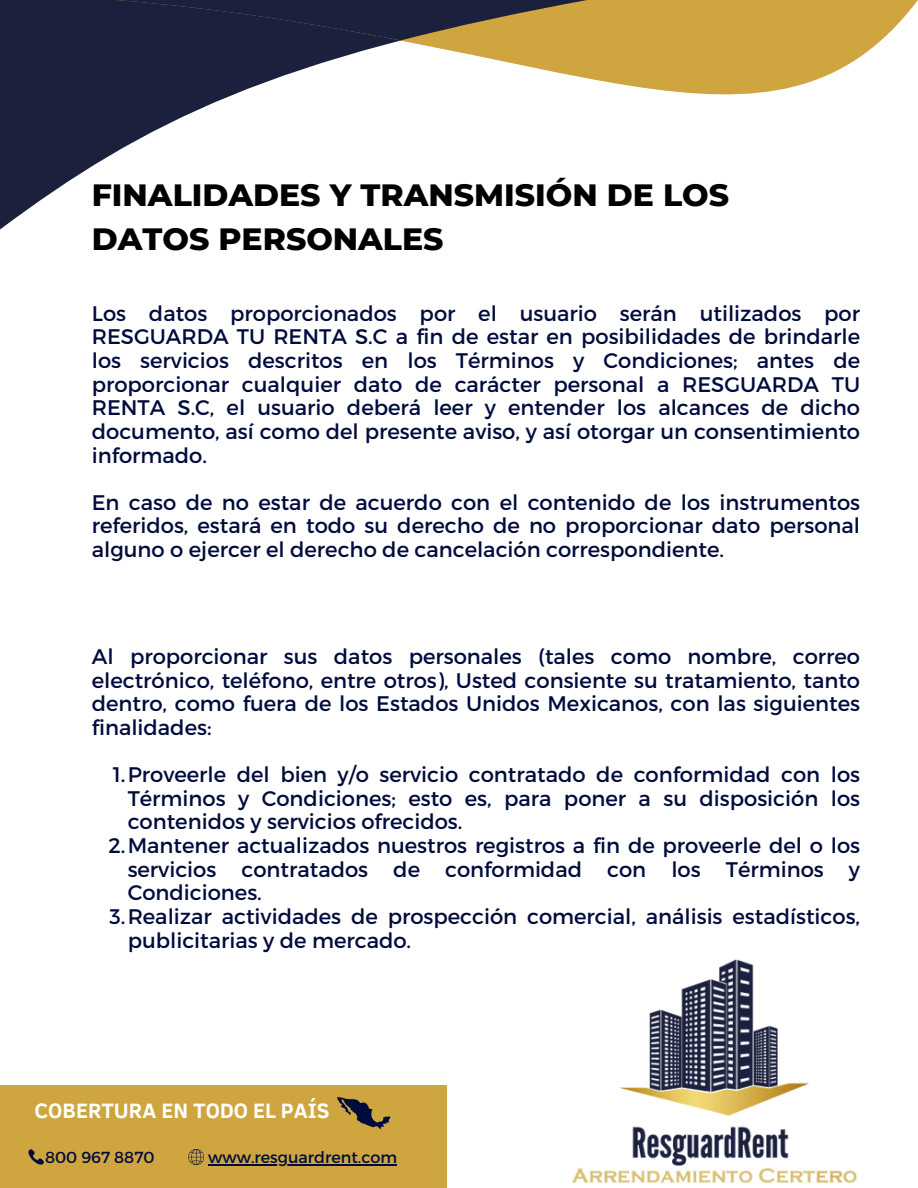
<style>
.page{position:relative;width:918px;height:1188px;background:#fff}
.page>*{position:absolute;margin:0;border:0;box-sizing:border-box;transform-origin:0 0}
.t1{font:800 31.5px/43.8px "Montserrat";color:#000}
.t2{font:700 21.3px "Clear Sans";color:#fff}
.t3{font:21.15px/23.7px "Montserrat";color:#000b3d;text-align:justify}
.t4{font:16.05px "Montserrat";color:#000b3d}
</style>
<div class="page">
<svg style="left:0;top:0;width:116px;height:230px;fill:#1b203d"></svg>
<svg style="left:116px;top:0;width:802px;height:152px"></svg>
<svg style="left:116px;top:0;width:471px;height:40px"></svg>
<img style="left:572px;top:960px;width:285px;height:224px">
<div style="left:0;top:1085px;width:447px;height:103px;background:#cea53e"></div>
<svg style="left:337px;top:1097px;width:53px;height:32px"></svg>
<svg style="left:28px;top:1149px;width:16px;height:16px"></svg>
<svg style="left:188px;top:1149px;width:16px;height:16px"></svg>
<hr style="left:208px;top:1164px;width:189px;height:2px;background:#000b3d">
<p class="t1" style="left:92px;top:173px;width:639px">FINALIDADES Y TRANSMISIÓN DE LOS<br>DATOS PERSONALES</p>
<p class="t3" style="left:92px;top:300px;width:770px">Los datos proporcionados por el usuario serán utilizados por RESGUARDA TU RENTA S.C a fin de estar en posibilidades de brindarle los servicios descritos en los Términos y Condiciones; antes de proporcionar cualquier dato de carácter personal a RESGUARDA TU RENTA S.C, el usuario deberá leer y entender los alcances de dicho documento, así como del presente aviso, y así otorgar un consentimiento informado.</p>
<p class="t3" style="left:92px;top:489px;width:770px">En caso de no estar de acuerdo con el contenido de los instrumentos referidos, estará en todo su derecho de no proporcionar dato personal alguno o ejercer el derecho de cancelación correspondiente.</p>
<p class="t3" style="left:92px;top:644px;width:770px">Al proporcionar sus datos personales (tales como nombre, correo electrónico, teléfono, entre otros), Usted consiente su tratamiento, tanto dentro, como fuera de los Estados Unidos Mexicanos, con las siguientes finalidades:</p>
<p class="t3" style="left:128px;top:762px;width:734px;text-indent:-15px">1.Proveerle del bien y/o servicio contratado de conformidad con los Términos y Condiciones; esto es, para poner a su disposición los contenidos y servicios ofrecidos.</p>
<p class="t3" style="left:128px;top:833px;width:734px;text-indent:-19px">2.Mantener actualizados nuestros registros a fin de proveerle del o los servicios contratados de conformidad con los Términos y Condiciones.</p>
<p class="t3" style="left:128px;top:903px;width:734px;text-indent:-18px">3.Realizar actividades de prospección comercial, análisis estadísticos, publicitarias y de mercado.</p>
<p class="t2" style="left:34px;top:1095px;width:297px">COBERTURA EN TODO EL PAÍS</p>
<p class="t4" style="left:45px;top:1146px;width:111px">800 967 8870</p>
<p class="t4" style="left:208px;top:1146px;width:190px">www.resguardrent.com</p>
</div>
